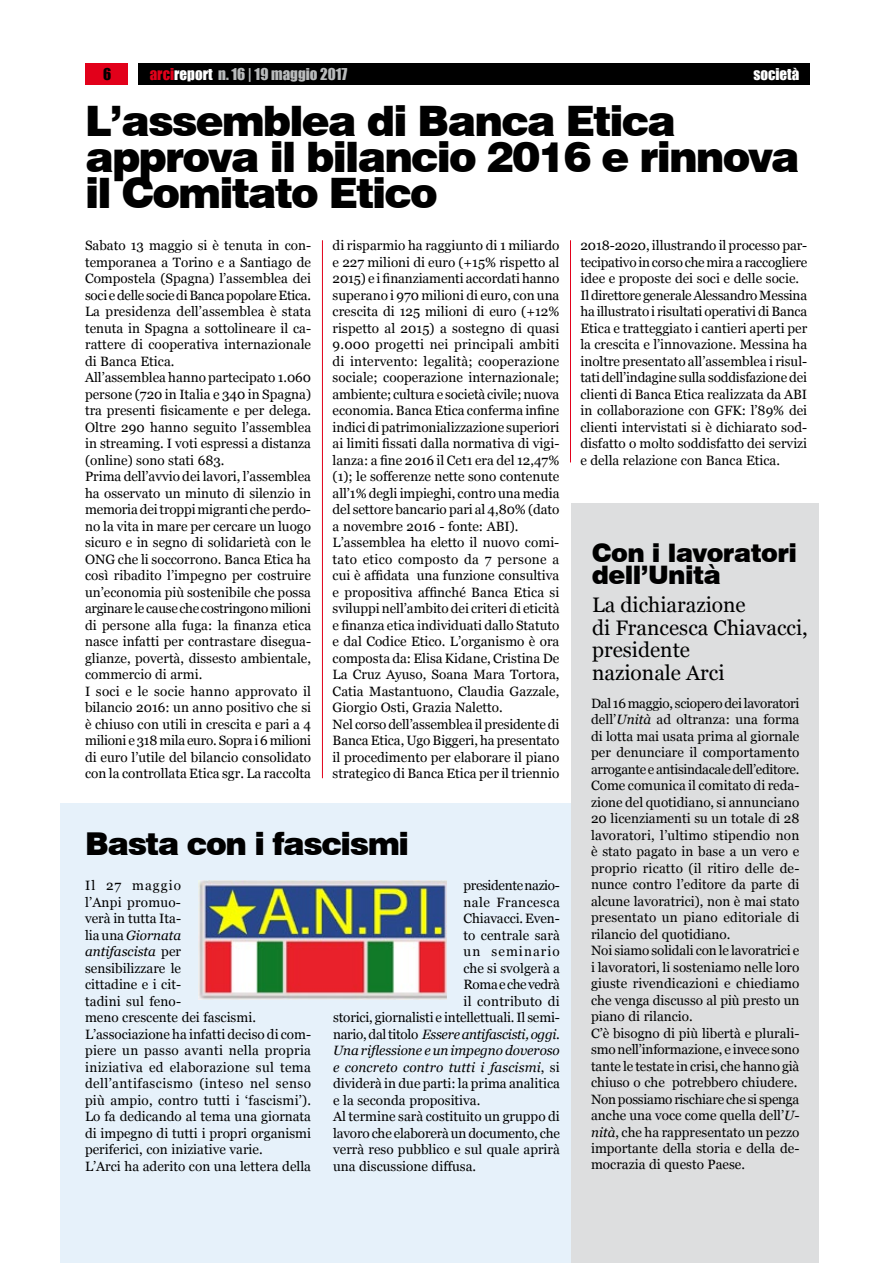
<style>
.page{position:relative;width:893px;height:1263px;background:#fff}
.page>*{position:absolute;margin:0;border:0;box-sizing:border-box;transform-origin:0 0}
.t1{font:900 42px/36px "Swiss 721 BT";letter-spacing:-.045em;color:#000}
.t2{font:900 31.5px "Swiss 721 BT";letter-spacing:-.045em;color:#000}
.t3{font:900 25.5px/22.5px "Swiss 721 BT";letter-spacing:-.025em;color:#000}
.t4{font:21px/22.5px "Georgia";color:#000}
.t5{font:15px "Impact";color:#b9bbbc}
.t6{font:15px "Impact";color:#fff}
.t7{font:15px "Impact";color:#000}
.t8{font:13.5px/16.5px "Georgia";color:#000}
.t9{font:italic 13.5px "Georgia";letter-spacing:-.005em;color:#000}
.t10{font:13.5px "Georgia";letter-spacing:-.025em;color:#000}
.t11{font:13.5px "Georgia";letter-spacing:.02em;color:#000}
.t12{font:13.5px "Georgia";letter-spacing:.03em;color:#000}
.t13{font:13.5px "Georgia";letter-spacing:-.03em;color:#000}
.t14{font:13.5px "Georgia";letter-spacing:.08em;color:#000}
.s1{color:#e2001a}
.s2{color:#fff}
.s3{font-style:italic}
.s4{font-style:normal}
</style>
<div class="page">
<div style="left:85px;top:64px;width:43px;height:21px;background:#e2001a"></div>
<div style="left:138px;top:64px;width:672px;height:21px;background:#000"></div>
<div style="left:61px;top:804px;width:510px;height:459px;background:#e6f1fa"></div>
<div style="left:571px;top:504px;width:248px;height:759px;background:#dddedf"></div>
<hr style="left:322px;top:240px;width:1px;height:538px;background:#e2001a">
<hr style="left:570px;top:240px;width:1px;height:222px;background:#e2001a">
<img style="left:198px;top:880px;width:248px;height:119px">
<p class="t7" style="left:103px;top:62px;width:10px">6</p>
<p class="t5" style="left:150px;top:62px;width:199px"><span class="s1">ARCI</span><span class="s2">REPORT</span> N. 16 | 19 MAGGIO 2017</p>
<p class="t6" style="left:753px;top:62px;width:48px">SOCIETÀ</p>
<h1 class="t1" style="left:85px;top:103px;width:716px">L’assemblea di Banca Etica approva il bilancio 2016 e rinnova il Comitato Etico</h1>
<p class="t8" style="left:85px;top:238px;width:228px">Sabato 13 maggio si è tenuta in con&shy;temporanea a Torino e a Santiago de Compostela (Spagna) l’assemblea dei soci e delle socie di Banca popolare Etica.<br>La presidenza dell’assemblea è stata tenuta in Spagna a sottolineare il ca&shy;rattere di cooperativa internazionale di Banca Etica.<br>All’assemblea hanno partecipato 1.060 persone (720 in Italia e 340 in Spagna) tra presenti fisicamente e per delega.<br>Oltre 290 hanno seguito l’assemblea in streaming. I voti espressi a distanza (online) sono stati 683.<br>Prima dell’avvio dei lavori, l’assemblea ha osservato un minuto di silenzio in memoria dei troppi migranti che perdo&shy;no la vita in mare per cercare un luogo sicuro e in segno di solidarietà con le ONG che li soccorrono. Banca Etica ha così ribadito l’impegno per costruire un’economia più sostenibile che possa arginare le cause che costringono milioni di persone alla fuga: la finanza etica nasce infatti per contrastare disegua&shy;glianze, povertà, dissesto ambientale, commercio di armi.<br>I soci e le socie hanno approvato il bilancio 2016: un anno positivo che si è chiuso con utili in crescita e pari a 4 milioni e 318 mila euro. Sopra i 6 milioni di euro l’utile del bilancio consolidato con la controllata Etica sgr. La raccolta</p>
<p class="t8" style="left:333px;top:238px;width:228px">di risparmio ha raggiunto di 1 miliardo e 227 milioni di euro (+15% rispetto al 2015) e i finanziamenti accordati hanno superano i 970 milioni di euro, con una crescita di 125 milioni di euro (+12% rispetto al 2015) a sostegno di quasi 9.000 progetti nei principali ambiti di intervento: legalità; cooperazione sociale; cooperazione internazionale; ambiente; cultura e società civile; nuova economia. Banca Etica conferma infine indici di patrimonializzazione superiori ai limiti fissati dalla normativa di vigi&shy;lanza: a fine 2016 il Cet1 era del 12,47% (1); le sofferenze nette sono contenute all’1% degli impieghi, contro una media del settore bancario pari al 4,80% (dato a novembre 2016 - fonte: ABI).<br>L’assemblea ha eletto il nuovo comi&shy;tato etico composto da 7 persone a cui è affidata una funzione consultiva e propositiva affinché Banca Etica si sviluppi nell’ambito dei criteri di eticità e finanza etica individuati dallo Statuto e dal Codice Etico. L’organismo è ora composta da: Elisa Kidane, Cristina De La Cruz Ayuso, Soana Mara Tortora, Catia Mastantuono, Claudia Gazzale, Giorgio Osti, Grazia Naletto.<br>Nel corso dell’assemblea il presidente di Banca Etica, Ugo Biggeri, ha presentato il procedimento per elaborare il piano strategico di Banca Etica per il triennio</p>
<p class="t8" style="left:580px;top:238px;width:228px">2018-2020, illustrando il processo par&shy;tecipativo in corso che mira a raccogliere idee e proposte dei soci e delle socie.<br>Il direttore generale Alessandro Messina ha illustrato i risultati operativi di Banca Etica e tratteggiato i cantieri aperti per la crescita e l’innovazione. Messina ha inoltre presentato all’assemblea i risul&shy;tati dell’indagine sulla soddisfazione dei clienti di Banca Etica realizzata da ABI in collaborazione con GFK: l’89% dei clienti intervistati si è dichiarato sod&shy;disfatto o molto soddisfatto dei servizi e della relazione con Banca Etica.</p>
<h3 class="t3" style="left:592px;top:541px;width:206px">Con i lavoratori dell’Unità</h3>
<h3 class="t4" style="left:592px;top:594px;width:217px">La dichiarazione<br>di Francesca Chiavacci, presidente<br>nazionale Arci</h3>
<p class="t8" style="left:591px;top:695px;width:210px">Dal 16 maggio, sciopero dei lavoratori dell’<span class="s3">Unità</span> ad oltranza: una forma di lotta mai usata prima al giornale per denunciare il comportamento arrogante e antisindacale dell’editore.<br>Come comunica il comitato di reda&shy;zione del quotidiano, si annunciano 20 licenziamenti su un totale di 28 lavoratori, l’ultimo stipendio non è stato pagato in base a un vero e proprio ricatto (il ritiro delle de&shy;nunce contro l’editore da parte di alcune lavoratrici), non è mai stato presentato un piano editoriale di rilancio del quotidiano.<br>Noi siamo solidali con le lavoratrici e i lavoratori, li sosteniamo nelle loro giuste rivendicazioni e chiediamo che venga discusso al più presto un piano di rilancio.<br>C’è bisogno di più libertà e plurali&shy;smo nell’informazione, e invece sono tante le testate in crisi, che hanno già chiuso o che potrebbero chiudere.<br>Non possiamo rischiare che si spenga anche una voce come quella dell’<span class="s3">U&shy;nità</span>, che ha rappresentato un pezzo importante della storia e della de&shy;mocrazia di questo Paese.</p>
<h2 class="t2" style="left:85px;top:825px;width:326px">Basta con i fascismi</h2>
<p class="t8" style="left:85px;top:878px;width:228px">Il 27 maggio<br>l’Anpi promuo-<br>verà in tutta Ita-<br>lia una <span class="s3">Giornata<br>antifascista</span> per<br>sensibilizzare le<br>cittadine e i cit-<br>tadini sul feno-<br>meno crescente dei fascismi.<br>L’associazione ha infatti deciso di com&shy;piere un passo avanti nella propria iniziativa ed elaborazione sul tema dell’antifascismo (inteso nel senso più ampio, contro tutti i ‘fascismi’).<br>Lo fa dedicando al tema una giornata di impegno di tutti i propri organismi periferici, con iniziative varie.<br>L’Arci ha aderito con una lettera della</p>
<p class="t10" style="left:463px;top:877px;width:98px">presidente nazio-</p>
<p class="t12" style="left:463px;top:894px;width:98px">nale Francesca</p>
<p class="t8" style="left:463px;top:911px;width:98px">Chiavacci. Even-</p>
<p class="t8" style="left:463px;top:927px;width:98px">to centrale sarà</p>
<p class="t14" style="left:463px;top:943px;width:98px">un seminario</p>
<p class="t8" style="left:463px;top:960px;width:98px">che si svolgerà a</p>
<p class="t13" style="left:463px;top:976px;width:98px">Roma e che vedrà</p>
<p class="t11" style="left:463px;top:993px;width:98px">il contributo di</p>
<p class="t8" style="left:333px;top:1010px;width:228px">storici, giornalisti e intellettuali. Il semi-</p>
<p class="t9" style="left:333px;top:1026px;width:228px"><span class="s4">nario, dal titolo</span> Essere antifascisti, oggi<span class="s4">.</span></p>
<p class="t9" style="left:333px;top:1042px;width:228px">Una riflessione e un impegno doveroso</p>
<p class="t9" style="left:333px;top:1059px;width:228px">e concreto contro tutti i fascismi<span class="s4">, si</span></p>
<p class="t8" style="left:333px;top:1076px;width:228px">dividerà in due parti: la prima analitica</p>
<p class="t8" style="left:333px;top:1092px;width:149px">e la seconda propositiva.</p>
<p class="t8" style="left:333px;top:1109px;width:228px">Al termine sarà costituito un gruppo di</p>
<p class="t8" style="left:333px;top:1125px;width:228px">lavoro che elaborerà un documento, che</p>
<p class="t8" style="left:333px;top:1142px;width:228px">verrà reso pubblico e sul quale aprirà</p>
<p class="t8" style="left:333px;top:1158px;width:145px">una discussione diffusa.</p>
</div>
